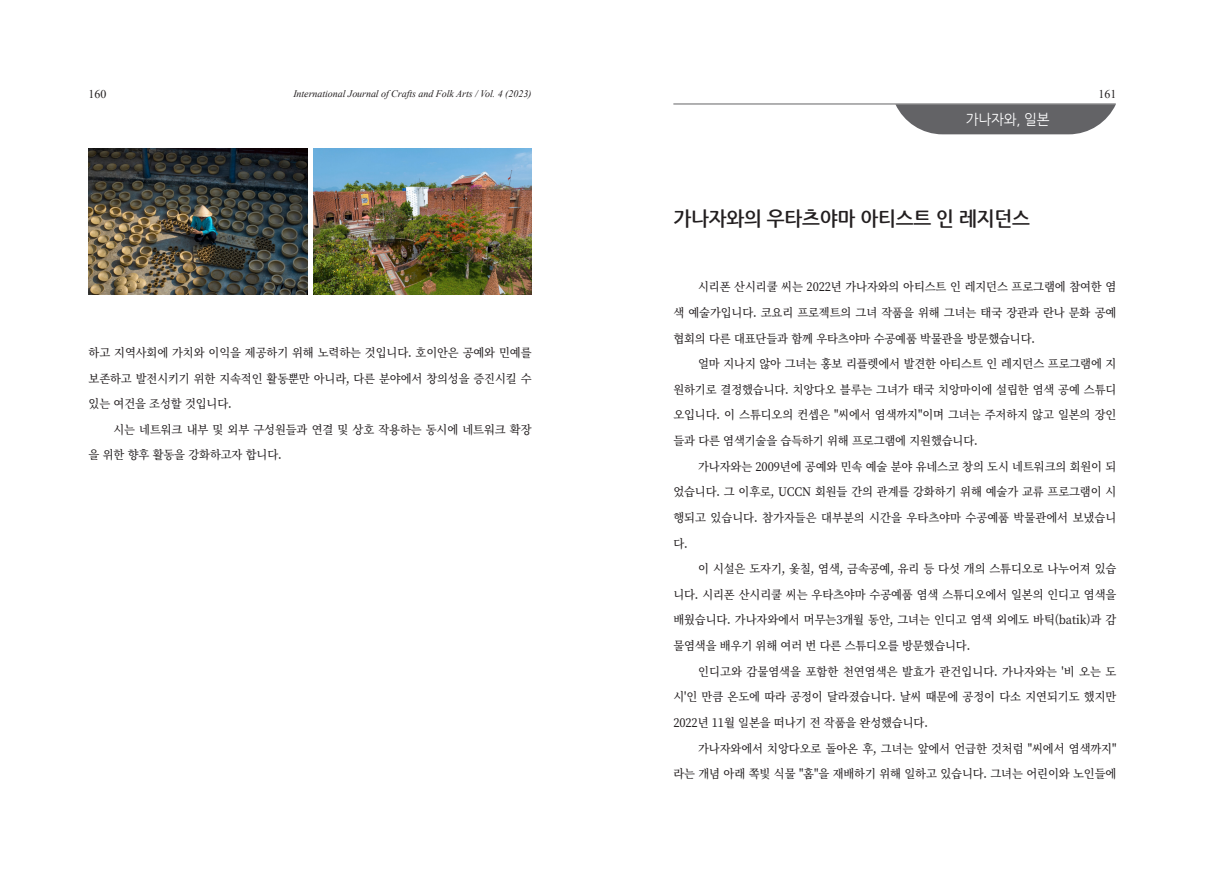
<style>
.page{position:relative;width:1205px;height:886px;background:#fff}
.page>*{position:absolute;margin:0;border:0;box-sizing:border-box;transform-origin:0 0}
.t1{font:700 20px "Nanum Gothic";letter-spacing:-.01em;color:#231f20;scale:.95 1}
.t2{font:14.38px "Nanum Gothic";letter-spacing:-.01em;color:#fff;scale:.95 1}
.t3{font:500 11.88px/25.6px "Noto Serif KR";letter-spacing:-.01em;color:#231f20;text-align:justify;scale:.95 1}
.t4{font:11.88px "Times New Roman";color:#231f20}
.t5{font:italic 10px "Times New Roman";letter-spacing:-.005em;color:#231f20}
</style>
<div class="page">
<img style="left:89px;top:149px;width:218px;height:145px">
<img style="left:313px;top:149px;width:218px;height:145px">
<hr style="left:673px;top:104px;width:443px;height:1px;background:#636366">
<svg style="left:895px;top:104px;width:221px;height:30px;background:#767679"></svg>
<p class="t4" style="left:89px;top:86px;width:19px">160</p>
<p class="t5" style="left:293px;top:87px;width:240px">International Journal of Crafts and Folk Arts / Vol. 4 (2023)</p>
<p class="t4" style="left:1098px;top:86px;width:19px">161</p>
<p class="t2" style="left:966px;top:113px;width:90px">가나자와, 일본</p>
<p class="t3" style="left:89px;top:340px;width:468px">하고 지역사회에 가치와 이익을 제공하기 위해 노력하는 것입니다. 호이안은 공예와 민예를 보존하고 발전시키기 위한 지속적인 활동뿐만 아니라, 다른 분야에서 창의성을 증진시킬 수 있는 여건을 조성할 것입니다.</p>
<p class="t3" style="left:89px;top:417px;width:468px;text-indent:25px">시는 네트워크 내부 및 외부 구성원들과 연결 및 상호 작용하는 동시에 네트워크 확장 을 위한 향후 활동을 강화하고자 합니다.</p>
<p class="t1" style="left:673px;top:209px;width:377px">가나자와의 우타츠야마 아티스트 인 레지던스</p>
<p class="t3" style="left:673px;top:274px;width:468px;text-indent:25px">시리폰 산시리쿨 씨는 2022년 가나자와의 아티스트 인 레지던스 프로그램에 참여한 염 색 예술가입니다. 코요리 프로젝트의 그녀 작품을 위해 그녀는 태국 장관과 란나 문화 공예 협회의 다른 대표단들과 함께 우타츠야마 수공예품 박물관을 방문했습니다.</p>
<p class="t3" style="left:673px;top:351px;width:468px;text-indent:25px">얼마 지나지 않아 그녀는 홍보 리플렛에서 발견한 아티스트 인 레지던스 프로그램에 지 원하기로 결정했습니다. 치앙다오 블루는 그녀가 태국 치앙마이에 설립한 염색 공예 스튜디 오입니다. 이 스튜디오의 컨셉은 "씨에서 염색까지"이며 그녀는 주저하지 않고 일본의 장인 들과 다른 염색기술을 습득하기 위해 프로그램에 지원했습니다.</p>
<p class="t3" style="left:673px;top:454px;width:468px;text-indent:25px">가나자와는 2009년에 공예와 민속 예술 분야 유네스코 창의 도시 네트워크의 회원이 되 었습니다. 그 이후로, UCCN 회원들 간의 관계를 강화하기 위해 예술가 교류 프로그램이 시 행되고 있습니다. 참가자들은 대부분의 시간을 우타츠야마 수공예품 박물관에서 보냈습니 다.</p>
<p class="t3" style="left:673px;top:556px;width:468px;text-indent:25px">이 시설은 도자기, 옻칠, 염색, 금속공예, 유리 등 다섯 개의 스튜디오로 나누어져 있습 니다. 시리폰 산시리쿨 씨는 우타츠야마 수공예품 염색 스튜디오에서 일본의 인디고 염색을 배웠습니다. 가나자와에서 머무는3개월 동안, 그녀는 인디고 염색 외에도 바틱(batik)과 감 물염색을 배우기 위해 여러 번 다른 스튜디오를 방문했습니다.</p>
<p class="t3" style="left:673px;top:659px;width:468px;text-indent:25px">인디고와 감물염색을 포함한 천연염색은 발효가 관건입니다. 가나자와는 '비 오는 도 시'인 만큼 온도에 따라 공정이 달라졌습니다. 날씨 때문에 공정이 다소 지연되기도 했지만 2022년 11월 일본을 떠나기 전 작품을 완성했습니다.</p>
<p class="t3" style="left:673px;top:736px;width:468px;text-align:right">가나자와에서 치앙다오로 돌아온 후, 그녀는 앞에서 언급한 것처럼 "씨에서 염색까지"<br>라는 개념 아래 쪽빛 식물 "홈"을 재배하기 위해 일하고 있습니다. 그녀는 어린이와 노인들에</p>
</div>
